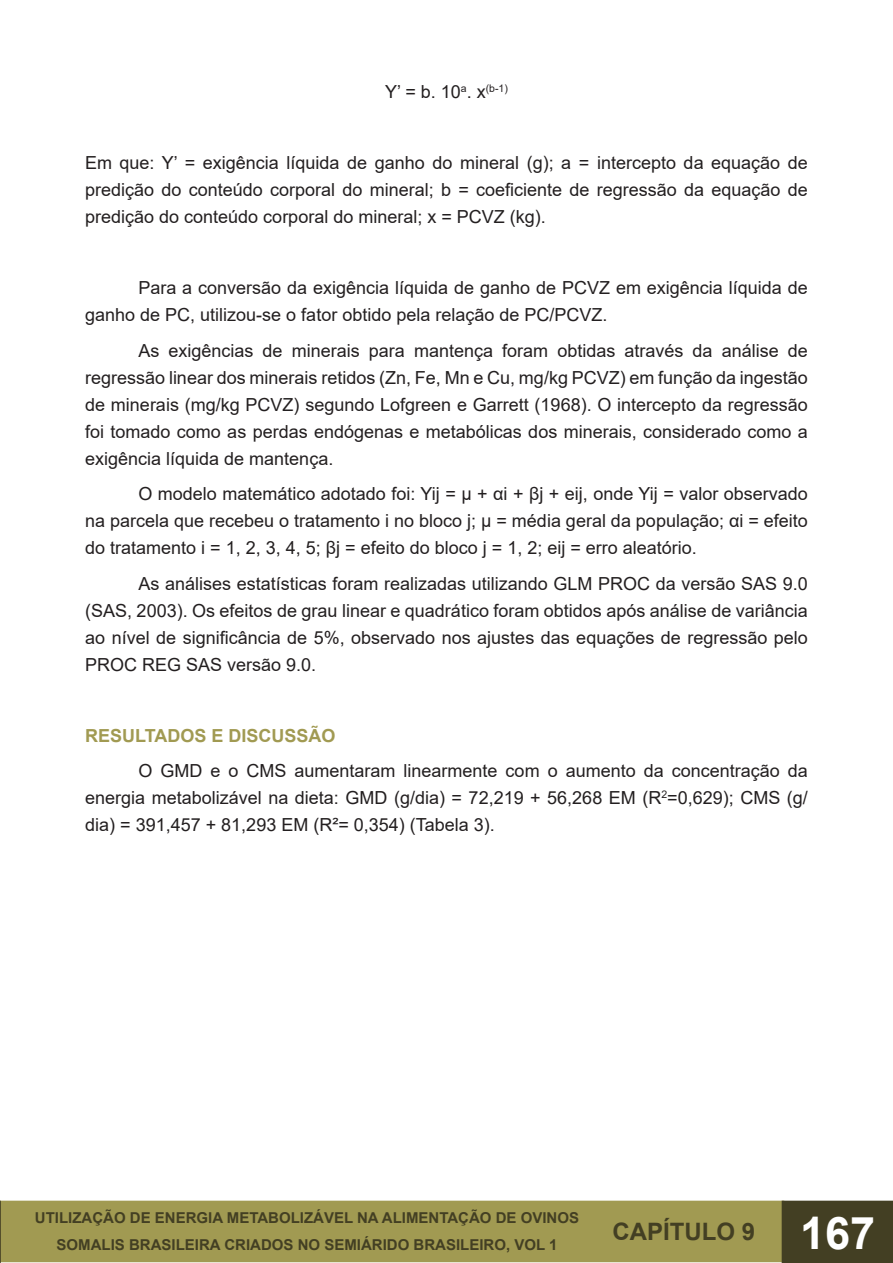
<style>
.page{position:relative;width:893px;height:1263px;background:#fff}
.page>*{position:absolute;margin:0;border:0;box-sizing:border-box;transform-origin:0 0}
.t1{font:700 24px "Arial";color:#433f23}
.t2{font:18px/27px "Arial";color:#231f20;text-align:justify}
.t3{font:700 18px "Arial";color:#a19a52}
.t4{font:700 15px/27px "Arial";color:#433f23;text-align:center}
.s1{font-size:45px;color:#fff}
</style>
<div class="page">
<div style="left:1px;top:1201px;width:782px;height:60px;background:#a19a52"></div>
<div style="left:0;top:1201px;width:784px;height:61px;border:2px solid #a19a52"></div>
<svg style="left:0;top:1201px;width:1px;height:62px"></svg>
<div style="left:782px;top:1201px;width:111px;height:62px;background:#433f23"></div>
<p class="t2" style="left:385px;top:78px;width:124px">Y’ = b. 10<sup>a</sup>. x<sup>(b-1)</sup></p>
<p class="t2" style="left:85px;top:149px;width:724px">Em que: Y’ = exigência líquida de ganho do mineral (g); a = intercepto da equação de predição do conteúdo corporal do mineral; b = coeficiente de regressão da equação de predição do conteúdo corporal do mineral; x = PCVZ (kg).</p>
<p class="t2" style="left:85px;top:274px;width:724px;text-indent:53px">Para a conversão da exigência líquida de ganho de PCVZ em exigência líquida de ganho de PC, utilizou-se o fator obtido pela relação de PC/PCVZ.</p>
<p class="t2" style="left:85px;top:337px;width:724px;text-indent:53px">As exigências de minerais para mantença foram obtidas através da análise de regressão linear dos minerais retidos (Zn, Fe, Mn e Cu, mg/kg PCVZ) em função da ingestão de minerais (mg/kg PCVZ) segundo Lofgreen e Garrett (1968). O intercepto da regressão foi tomado como as perdas endógenas e metabólicas dos minerais, considerado como a exigência líquida de mantença.</p>
<p class="t2" style="left:85px;top:480px;width:724px;text-indent:53px">O modelo matemático adotado foi: Yij = μ + αi + βj + eij, onde Yij = valor observado na parcela que recebeu o tratamento i no bloco j; μ = média geral da população; αi = efeito do tratamento i = 1, 2, 3, 4, 5; βj = efeito do bloco j = 1, 2; eij = erro aleatório.</p>
<p class="t2" style="left:85px;top:570px;width:724px;text-indent:53px">As análises estatísticas foram realizadas utilizando GLM PROC da versão SAS 9.0 (SAS, 2003). Os efeitos de grau linear e quadrático foram obtidos após análise de variância ao nível de significância de 5%, observado nos ajustes das equações de regressão pelo PROC REG SAS versão 9.0.</p>
<p class="t3" style="left:85px;top:723px;width:252px">RESULTADOS E DISCUSSÃO</p>
<p class="t2" style="left:85px;top:757px;width:724px;text-indent:53px">O GMD e o CMS aumentaram linearmente com o aumento da concentração da energia metabolizável na dieta: GMD (g/dia) = 72,219 + 56,268 EM (R<sup>2</sup>=0,629); CMS (g/ dia) = 391,457 + 81,293 EM (R²= 0,354) (Tabela 3).</p>
<p class="t4" style="left:35px;top:1205px;width:546px">UTILIZAÇÃO DE ENERGIA METABOLIZÁVEL NA ALIMENTAÇÃO DE OVINOS<br>SOMALIS BRASILEIRA CRIADOS NO SEMIÁRIDO BRASILEIRO, VOL 1</p>
<h1 class="t1" style="left:612px;top:1215px;width:264px">CAPÍTULO 9 <span class="s1">167</span></h1>
</div>
